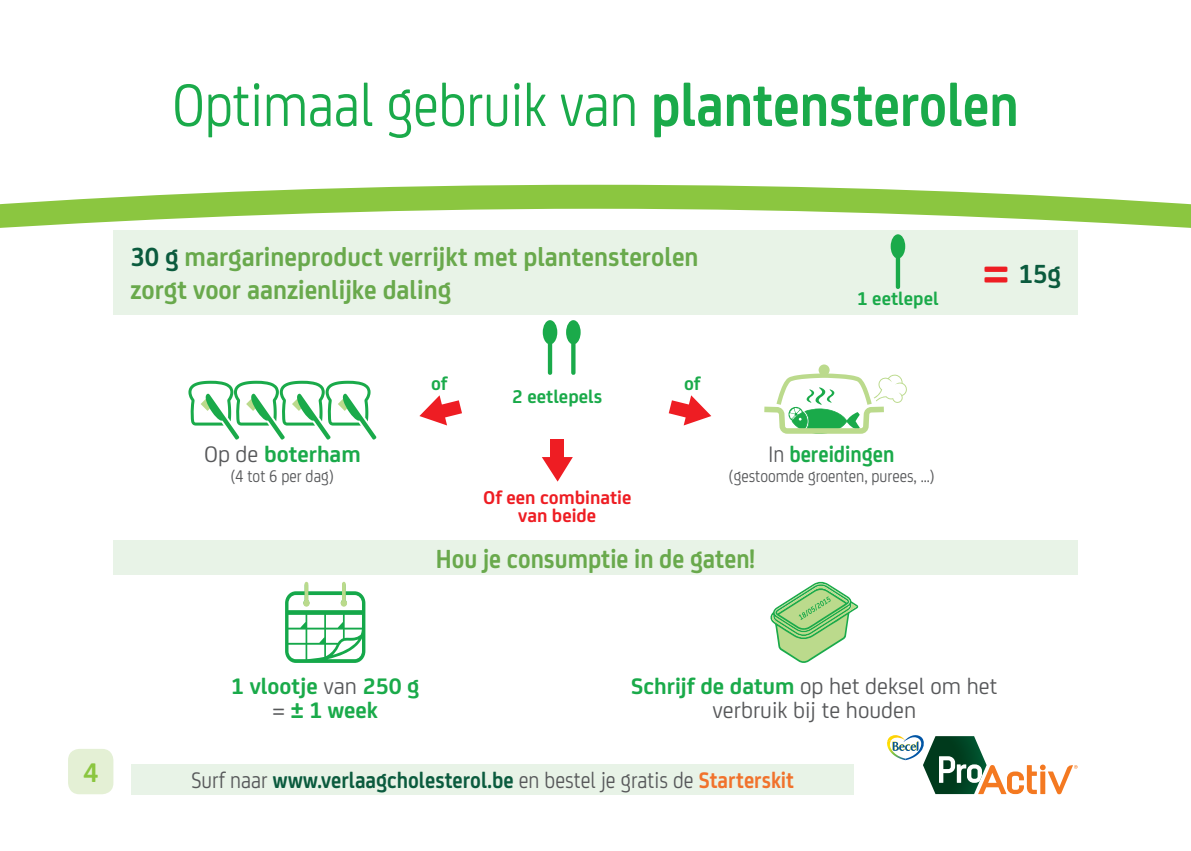
<style>
.page{position:relative;width:1191px;height:851px;background:#fff}
.page>*{position:absolute;margin:0;border:0;box-sizing:border-box;transform-origin:0 0}
.t1{font:64px "FS Joey";letter-spacing:-.005em;color:#1aaa4a;scale:.88 1}
.t2{font:700 48px "FS Joey";color:#ee1d23}
.t3{font:700 28.8px "FS Joey";color:#8bc640;scale:.95 1}
.t4{font:700 28px/33.6px "FS Joey";color:#69a94c;scale:.95 1}
.t5{font:700 28px "FS Joey";color:#69a94c;scale:.9 1}
.t6{font:700 28px "FS Joey";color:#0b5b3e;scale:.95 1}
.t7{font:24px "FS Joey";color:#57585a;scale:.9 1}
.t8{font:24px/24px "FS Joey";color:#57585a;text-align:center}
.t9{font:700 24px/24px "FS Joey";color:#1aaa4a;text-align:center}
.t10{font:700 24px "FS Joey";color:#1aaa4a;scale:.9 1}
.t11{font:700 19.8px/18px "FS Joey";color:#ee1d23;text-align:center}
.t12{font:700 19.8px "FS Joey";color:#1aaa4a}
.t13{font:18px "FS Joey";color:#57585a;scale:.9 1}
.s1{font-weight:700}
.s2{color:#0b5b3e}
.s3{font-weight:400;color:#57585a}
.s4{font-weight:700;color:#1aaa4a}
.s5{font-weight:700;color:#0b5b3e}
.s6{font-weight:700;color:#f1722c}
</style>
<div class="page">
<div style="left:113px;top:540px;width:964px;height:34px;background:#e8f3e7"></div>
<div style="left:132px;top:763px;width:722px;height:31px;background:#e8f3e7"></div>
<div style="left:113px;top:230px;width:964px;height:84px;background:#e8f3e7"></div>
<svg style="left:890px;top:234px;width:15px;height:55px"></svg>
<svg style="left:566px;top:320px;width:14px;height:55px"></svg>
<svg style="left:543px;top:320px;width:14px;height:55px"></svg>
<svg style="left:285px;top:581px;width:80px;height:81px"></svg>
<svg style="left:188px;top:381px;width:188px;height:58px"></svg>
<svg style="left:770px;top:581px;width:88px;height:82px"></svg>
<svg style="left:764px;top:364px;width:143px;height:69px"></svg>
<svg style="left:887px;top:735px;width:190px;height:59px"></svg>
<svg style="left:0;top:206px;width:1191px;height:22px"></svg>
<svg style="left:0;top:184px;width:1191px;height:22px;fill:#8bc640"></svg>
<div style="left:68px;top:748px;width:45px;height:46px;background:#e4f0d5;border-radius:11px"></div>
<svg style="left:419px;top:395px;width:43px;height:30px"></svg>
<svg style="left:668px;top:395px;width:43px;height:30px"></svg>
<div style="left:550px;top:439px;width:13px;height:20px;background:#ee1d23"></div>
<svg style="left:542px;top:457px;width:31px;height:24px"></svg>
<h1 class="t1" style="left:172px;top:59px;width:963px">Optimaal gebruik van <span class="s1">plantensterolen</span></h1>
<p class="t4" style="left:130px;top:238px;width:599px"><span class="s2">30 g</span> margarineproduct verrijkt met plantensterolen zorgt voor aanzienlijke daling</p>
<p class="t9" style="left:204px;top:440px;width:158px"><span class="s3">Op de</span> boterham</p>
<p class="t13" style="left:231px;top:463px;width:116px">(4 tot 6 per dag)</p>
<p class="t12" style="left:431px;top:368px;width:18px">of</p>
<p class="t12" style="left:684px;top:368px;width:18px">of</p>
<p class="t12" style="left:512px;top:381px;width:92px">2 eetlepels</p>
<p class="t11" style="left:483px;top:486px;width:150px">Of een combinatie van beide</p>
<p class="t12" style="left:857px;top:283px;width:83px">1 eetlepel</p>
<p class="t10" style="left:768px;top:435px;width:141px"><span class="s3">In</span> bereidingen</p>
<p class="t13" style="left:728px;top:463px;width:230px">(gestoomde groenten, purees, ...)</p>
<p class="t5" style="left:436px;top:537px;width:356px">Hou je consumptie in de gaten!</p>
<h2 class="t2" style="left:983px;top:235px;width:27px">=</h2>
<p class="t6" style="left:1018px;top:252px;width:46px">15g</p>
<p class="t3" style="left:83px;top:751px;width:17px">4</p>
<p class="t9" style="left:231px;top:672px;width:189px">1 vlootje <span class="s3">van</span> 250 g <span class="s3">=</span> ± 1 week</p>
<p class="t8" style="left:631px;top:672px;width:367px"><span class="s4">Schrijf de datum</span> op het deksel om het verbruik bij te houden</p>
<p class="t7" style="left:191px;top:763px;width:671px">Surf naar <span class="s5">www.verlaagcholesterol.be</span> en bestel je gratis de <span class="s6">Starterskit</span></p>
</div>
